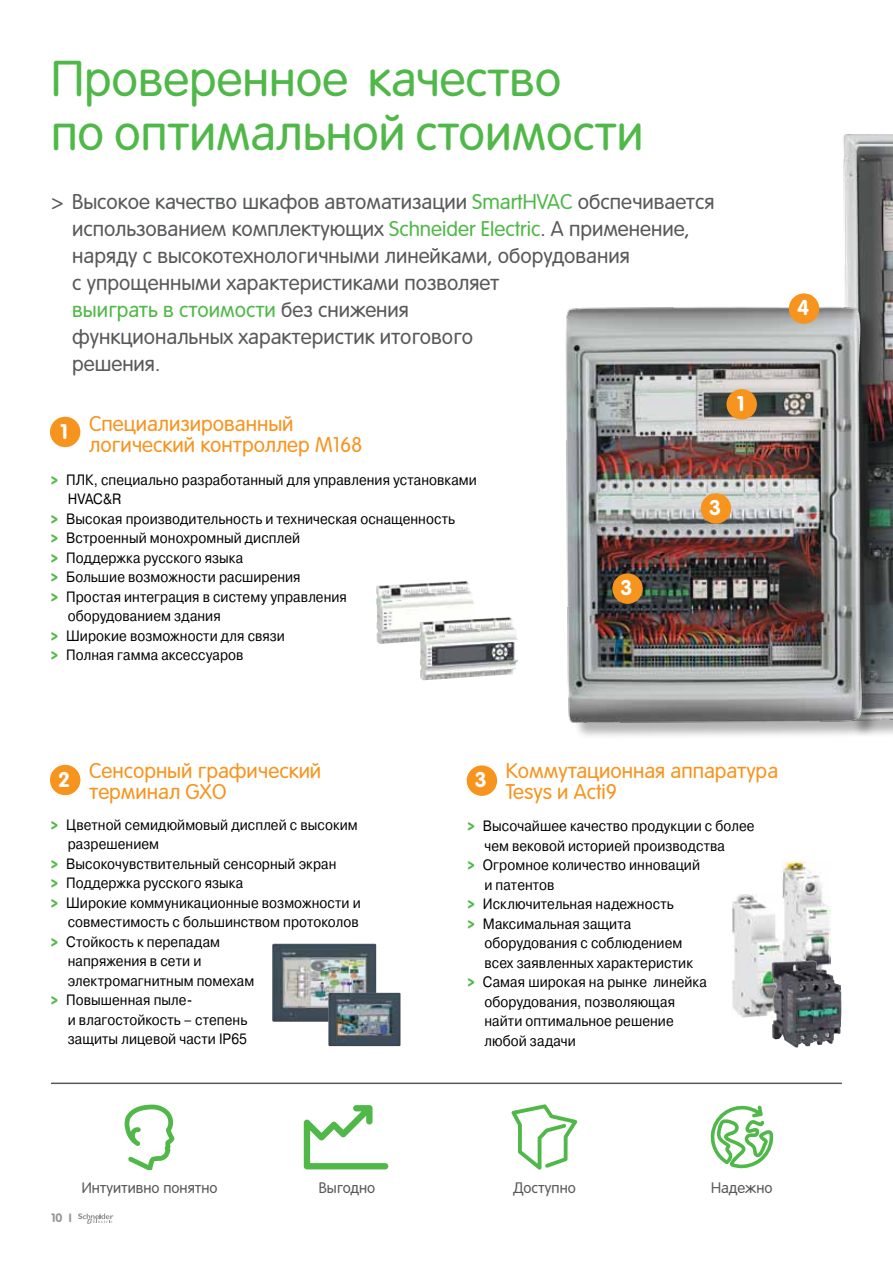
<style>
.page{position:relative;width:893px;height:1263px;background:#fff}
.page>*{position:absolute;margin:0;border:0;box-sizing:border-box;transform-origin:0 0}
.t1{font:49.5px/54px "Rotonda C";color:#50b848}
.t2{font:21px/27px "Rotonda";color:#58595b}
.t3{font:21px/21px "Rotonda";color:#f7941e}
.t4{font:700 21px "Rotonda";color:#fff}
.t5{font:15px "Pragmatica C";letter-spacing:.005em;color:#000;scale:.9 1}
.t6{font:15px "Rotonda";color:#58595b}
.t7{font:700 12px "Rotonda";color:#939598}
.s1{color:#50b848}
.s2{font-family:"SE Optimist";font-weight:900;font-size:18px;color:#50b848}
</style>
<div class="page">
<img style="left:376px;top:586px;width:90px;height:58px">
<img style="left:419px;top:617px;width:90px;height:49px">
<img style="left:272px;top:944px;width:104px;height:78px">
<img style="left:328px;top:993px;width:72px;height:53px">
<img style="left:781px;top:861px;width:49px;height:99px">
<img style="left:732px;top:894px;width:50px;height:123px">
<img style="left:772px;top:960px;width:69px;height:88px">
<svg style="left:78px;top:1213px;width:35px;height:11px"></svg>
<img style="left:843px;top:134px;width:50px;height:601px">
<div style="left:51px;top:765px;width:29px;height:29px;background:#f7941e;border-radius:50%"></div>
<div style="left:50px;top:765px;width:30px;height:30px;border:2px solid #f7941e;border-radius:50%"></div>
<div style="left:51px;top:417px;width:29px;height:29px;background:#f7941e;border-radius:50%"></div>
<div style="left:50px;top:417px;width:30px;height:30px;border:2px solid #f7941e;border-radius:50%"></div>
<div style="left:467px;top:766px;width:29px;height:29px;background:#f7941e;border-radius:50%"></div>
<div style="left:467px;top:765px;width:30px;height:31px;border:2px solid #f7941e;border-radius:50%"></div>
<svg style="left:125px;top:1104px;width:49px;height:65px"></svg>
<svg style="left:304px;top:1105px;width:84px;height:64px"></svg>
<svg style="left:512px;top:1104px;width:65px;height:65px"></svg>
<svg style="left:710px;top:1105px;width:63px;height:63px"></svg>
<div style="left:569px;top:310px;width:311px;height:430px;background:#000;opacity:.3"></div>
<img style="left:566px;top:304px;width:305px;height:420px">
<div style="left:727px;top:390px;width:29px;height:29px;background:#f7941e;border-radius:50%"></div>
<div style="left:726px;top:389px;width:31px;height:30px;border:2px solid #f7941e;border-radius:50%"></div>
<div style="left:701px;top:494px;width:29px;height:29px;background:#f7941e;border-radius:50%"></div>
<div style="left:701px;top:493px;width:30px;height:31px;border:2px solid #f7941e;border-radius:50%"></div>
<div style="left:613px;top:574px;width:29px;height:29px;background:#f7941e;border-radius:50%"></div>
<div style="left:612px;top:573px;width:31px;height:31px;border:2px solid #f7941e;border-radius:50%"></div>
<div style="left:789px;top:294px;width:29px;height:29px;background:#f7941e;border-radius:50%"></div>
<div style="left:789px;top:293px;width:30px;height:31px;border:2px solid #f7941e;border-radius:50%"></div>
<hr style="left:51px;top:1082px;width:791px;height:2px;background:#58595b">
<h1 class="t1" style="left:51px;top:52px;width:594px">Проверенное качество<br>по оптимальной стоимости</h1>
<p class="t2" style="left:72px;top:188px;width:644px;text-indent:-21px">&gt; Высокое качество шкафов автоматизации <span class="s1">SmartHVAC</span> обспечивается использованием комплектующих <span class="s1">Schneider Electric</span>. А применение, наряду с высокотехнологичными линейками, оборудования<br>с упрощенными характеристиками позволяет<br><span class="s1">выиграть в стоимости</span> без снижения<br>функциональных характеристик итогового<br>решения.</p>
<h2 class="t4" style="left:60px;top:419px;width:9px">1</h2>
<h2 class="t3" style="left:89px;top:413px;width:275px">Специализированный логический контроллер M168</h2>
<p class="t5" style="left:51px;top:471px;width:475px"><span class="s2">&gt;</span> ПЛК, специально разработанный для управления установками</p>
<p class="t5" style="left:68px;top:491px;width:61px">HVAC&amp;R</p>
<p class="t5" style="left:51px;top:510px;width:451px"><span class="s2">&gt;</span> Высокая производительность и техническая оснащенность</p>
<p class="t5" style="left:51px;top:530px;width:279px"><span class="s2">&gt;</span> Встроенный монохромный дисплей</p>
<p class="t5" style="left:51px;top:549px;width:215px"><span class="s2">&gt;</span> Поддержка русского языка</p>
<p class="t5" style="left:51px;top:569px;width:279px"><span class="s2">&gt;</span> Большие возможности расширения</p>
<p class="t5" style="left:51px;top:588px;width:331px"><span class="s2">&gt;</span> Простая интеграция в систему управления</p>
<p class="t5" style="left:68px;top:608px;width:171px">оборудованием здания</p>
<p class="t5" style="left:51px;top:627px;width:262px"><span class="s2">&gt;</span> Широкие возможности для связи</p>
<p class="t5" style="left:51px;top:647px;width:216px"><span class="s2">&gt;</span> Полная гамма аксессуаров</p>
<h2 class="t4" style="left:621px;top:576px;width:14px">3</h2>
<h2 class="t4" style="left:709px;top:495px;width:14px">3</h2>
<h2 class="t4" style="left:737px;top:391px;width:9px">1</h2>
<h2 class="t4" style="left:797px;top:296px;width:14px">4</h2>
<h2 class="t4" style="left:58px;top:767px;width:14px">2</h2>
<h2 class="t3" style="left:89px;top:760px;width:234px">Сенсорный графический терминал GXO</h2>
<p class="t5" style="left:51px;top:816px;width:343px"><span class="s2">&gt;</span> Цветной семидюймовый дисплей с высоким</p>
<p class="t5" style="left:68px;top:836px;width:103px">разрешением</p>
<p class="t5" style="left:51px;top:855px;width:319px"><span class="s2">&gt;</span> Высокочувствительный сенсорный экран</p>
<p class="t5" style="left:51px;top:875px;width:215px"><span class="s2">&gt;</span> Поддержка русского языка</p>
<p class="t5" style="left:51px;top:894px;width:346px"><span class="s2">&gt;</span> Широкие коммуникационные возможности и</p>
<p class="t5" style="left:68px;top:914px;width:325px">совместимость с большинством протоколов</p>
<p class="t5" style="left:51px;top:933px;width:190px"><span class="s2">&gt;</span> Стойкость к перепадам</p>
<p class="t5" style="left:68px;top:953px;width:150px">напряжения в сети и</p>
<p class="t5" style="left:68px;top:972px;width:209px">электромагнитным помехам</p>
<p class="t5" style="left:51px;top:992px;width:159px"><span class="s2">&gt;</span> Повышенная пыле-</p>
<p class="t5" style="left:68px;top:1011px;width:201px">и влагостойкость – степень</p>
<p class="t5" style="left:68px;top:1031px;width:201px">защиты лицевой части IP65</p>
<h2 class="t4" style="left:475px;top:768px;width:14px">3</h2>
<h2 class="t3" style="left:506px;top:760px;width:274px">Коммутационная аппаратура<br>Tesys и Acti9</h2>
<p class="t5" style="left:467px;top:818px;width:321px"><span class="s2">&gt;</span> Высочайшее качество продукции с более</p>
<p class="t5" style="left:484px;top:837px;width:269px">чем вековой историей производства</p>
<p class="t5" style="left:467px;top:857px;width:260px"><span class="s2">&gt;</span> Огромное количество инноваций</p>
<p class="t5" style="left:484px;top:876px;width:79px">и патентов</p>
<p class="t5" style="left:467px;top:896px;width:231px"><span class="s2">&gt;</span> Исключительная надежность</p>
<p class="t5" style="left:467px;top:915px;width:184px"><span class="s2">&gt;</span> Максимальная защита</p>
<p class="t5" style="left:484px;top:935px;width:221px">оборудования с соблюдением</p>
<p class="t5" style="left:484px;top:954px;width:233px">всех заявленных характеристик</p>
<p class="t5" style="left:467px;top:974px;width:268px"><span class="s2">&gt;</span> Самая широкая на рынке линейка</p>
<p class="t5" style="left:484px;top:993px;width:213px">оборудования, позволяющая</p>
<p class="t5" style="left:484px;top:1013px;width:212px">найти оптимальное решение</p>
<p class="t5" style="left:484px;top:1032px;width:103px">любой задачи</p>
<p class="t7" style="left:51px;top:1211px;width:22px">10 I</p>
<p class="t6" style="left:82px;top:1179px;width:137px">Интуитивно понятно</p>
<p class="t6" style="left:319px;top:1179px;width:58px">Выгодно</p>
<p class="t6" style="left:513px;top:1179px;width:64px">Доступно</p>
<p class="t6" style="left:711px;top:1179px;width:63px">Надежно</p>
</div>
